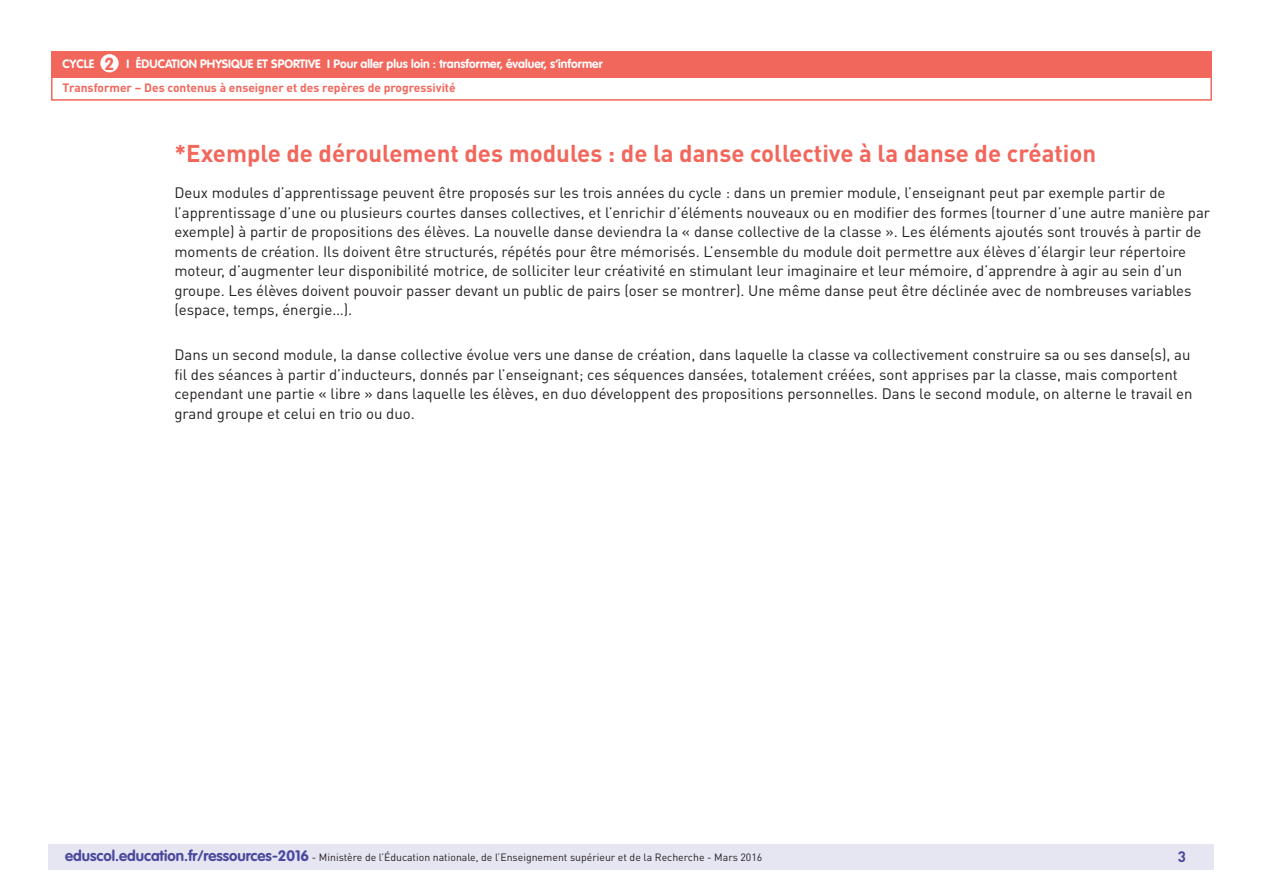
<style>
.page{position:relative;width:1263px;height:893px;background:#fff}
.page>*{position:absolute;margin:0;border:0;box-sizing:border-box;transform-origin:0 0}
._03_Titre_de_niveau{font:700 24px "DIN Pro";color:#f2675c}
.t1{font:700 17.25px "VAG Rounded Std";color:#f2675c}
._06_Texte_courant{font:15px/19.5px "DIN Pro";color:#231f20}
.t2{font:700 15px "DIN Pro";color:#4a489e}
.t3{font:700 12px "VAG Rounded Std";color:#fff}
.t4{font:700 12px "DIN Pro";color:#f2675c}
.t5{font:10.5px "DIN Pro";color:#231f20}
.s1{font-family:"VAG Rounded Std";font-weight:700;font-size:15px;color:#4a489e}
</style>
<div class="page">
<div style="left:49px;top:844px;width:1165px;height:26px;background:#e6e5f2"></div>
<div style="left:51px;top:51px;width:1161px;height:27px;background:#f2675c"></div>
<div style="left:100px;top:54px;width:19px;height:18px;background:#fff;border-radius:50%"></div>
<div style="left:51px;top:76px;width:1161px;height:25px;border:2px solid #f2675c"></div>
<p class="t3" style="left:63px;top:57px;width:33px">CYCLE</p>
<p class="t3" style="left:127px;top:57px;width:478px">I ÉDUCATION PHYSIQUE ET SPORTIVE I Pour aller plus loin : transformer, évaluer, s’informer</p>
<p class="t1" style="left:105px;top:53px;width:11px">2</p>
<p class="t4" style="left:63px;top:80px;width:395px">Transformer – Des contenus à enseigner et des repères de progressivité</p>
<p class="_03_Titre_de_niveau" style="left:174px;top:137px;width:923px">*Exemple de déroulement des modules : de la danse collective à la danse de création</p>
<p class="_06_Texte_courant" style="left:174px;top:183px;width:1037px">Deux modules d’apprentissage peuvent être proposés sur les trois années du cycle : dans un premier module, l’enseignant peut par exemple partir de l’apprentissage d’une ou plusieurs courtes danses collectives, et l’enrichir d’éléments nouveaux ou en modifier des formes (tourner d’une autre manière par exemple) à partir de propositions des élèves. La nouvelle danse deviendra la « danse collective de la classe ». Les éléments ajoutés sont trouvés à partir de moments de création. Ils doivent être structurés, répétés pour être mémorisés. L’ensemble du module doit permettre aux élèves d’élargir leur répertoire moteur, d’augmenter leur disponibilité motrice, de solliciter leur créativité en stimulant leur imaginaire et leur mémoire, d’apprendre à agir au sein d’un groupe. Les élèves doivent pouvoir passer devant un public de pairs (oser se montrer). Une même danse peut être déclinée avec de nombreuses variables (espace, temps, énergie…).</p>
<p class="_06_Texte_courant" style="left:174px;top:345px;width:1020px">Dans un second module, la danse collective évolue vers une danse de création, dans laquelle la classe va collectivement construire sa ou ses danse(s), au fil des séances à partir d’inducteurs, donnés par l’enseignant; ces séquences dansées, totalement créées, sont apprises par la classe, mais comportent cependant une partie « libre » dans laquelle les élèves, en duo développent des propositions personnelles. Dans le second module, on alterne le travail en grand groupe et celui en trio ou duo.</p>
<p class="t5" style="left:65px;top:850px;width:699px"><span class="s1">eduscol.education.fr/ressources-2016</span> - Ministère de l’Éducation nationale, de l’Enseignement supérieur et de la Recherche - Mars 2016</p>
<p class="t2" style="left:1178px;top:846px;width:10px">3</p>
</div>
